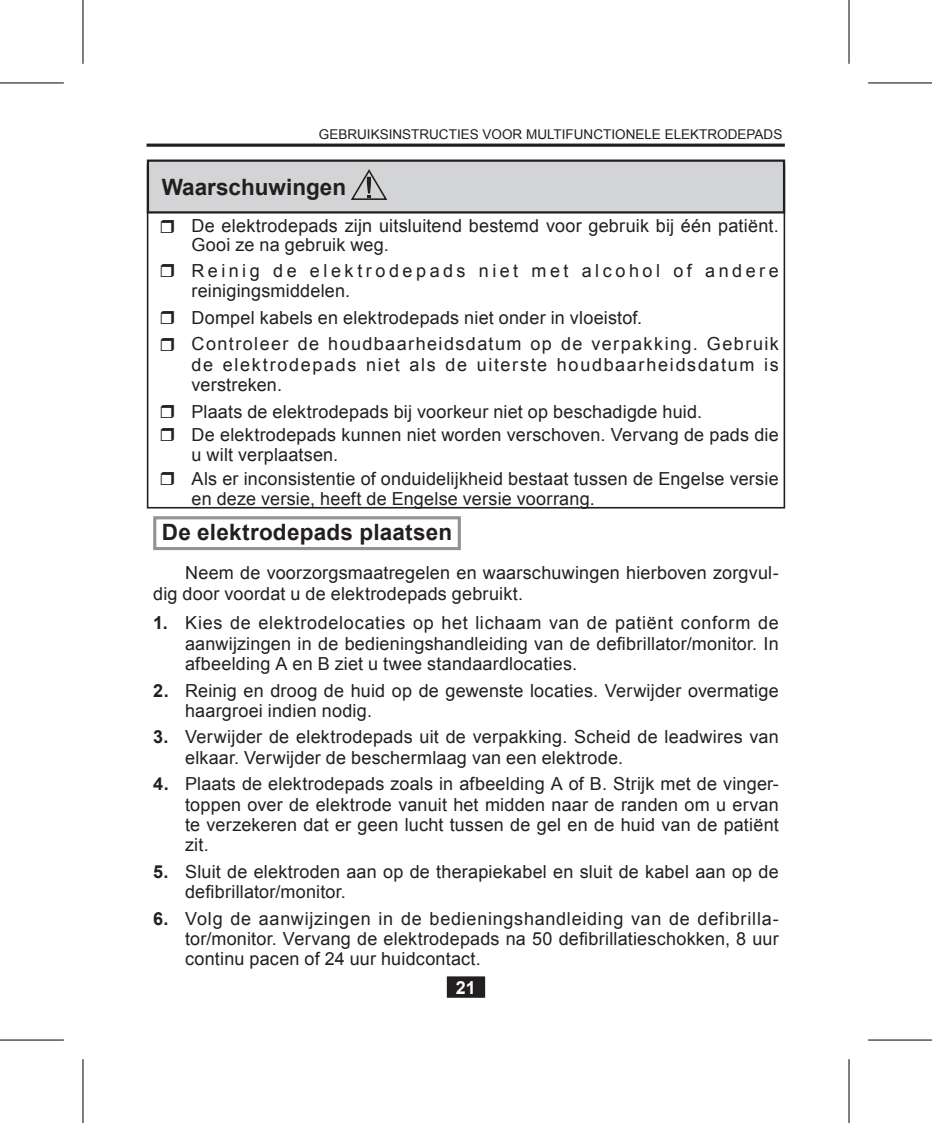
<style>
.page{position:relative;width:932px;height:1123px;background:#fff}
.page>*{position:absolute;margin:0;border:0;box-sizing:border-box;transform-origin:0 0}
.段落{font:700 22.5px "Arial";letter-spacing:.01em;color:#231f20}
.正文_中文{font:18px/20.2px "Arial";letter-spacing:.01em;color:#231f20}
.正文_中文-2{font:18px/20.2px "Arial";letter-spacing:.195em;color:#231f20}
.t1{font:700 18px "Arial";color:#fff}
.t2{font:13.5px "Arial";color:#231f20}
.s1{font-weight:700}
</style>
<div class="page">
<hr style="left:146px;top:144px;width:638px;height:3px;background:#231f20">
<div style="left:448px;top:977px;width:36px;height:19px;background:#231f20"></div>
<div style="left:446px;top:976px;width:39px;height:21px;border:2px solid #231f20"></div>
<div style="left:148px;top:161px;width:635px;height:51px;background:#d3d4d6"></div>
<div style="left:147px;top:159px;width:637px;height:54px;border:2px solid #231f20"></div>
<svg style="left:351px;top:169px;width:37px;height:31px"></svg>
<div style="left:153px;top:516px;width:307px;height:34px;border:3px solid #919396"></div>
<svg style="left:0;top:82px;width:64px;height:1px"></svg>
<svg style="left:868px;top:82px;width:63px;height:1px"></svg>
<svg style="left:82px;top:0;width:1px;height:64px"></svg>
<svg style="left:82px;top:1059px;width:1px;height:64px"></svg>
<hr style="left:0;top:83px;width:64px;height:1px;background:#000">
<hr style="left:867px;top:83px;width:64px;height:1px;background:#000">
<hr style="left:0;top:1039px;width:64px;height:1px;background:#000">
<hr style="left:867px;top:1039px;width:64px;height:1px;background:#000">
<hr style="left:83px;top:0;width:1px;height:64px;background:#000">
<hr style="left:83px;top:1059px;width:1px;height:64px;background:#000">
<hr style="left:848px;top:0;width:1px;height:64px;background:#000">
<hr style="left:848px;top:1059px;width:1px;height:64px;background:#000">
<p class="t2" style="left:319px;top:126px;width:465px">GEBRUIKSINSTRUCTIES VOOR MULTIFUNCTIONELE ELEKTRODEPADS</p>
<p class="段落" style="left:162px;top:172px;width:186px">Waarschuwingen</p>
<p class="正文_中文" style="left:191px;top:216px;width:588px;line-height:19.1px">De elektrodepads zijn uitsluitend bestemd voor gebruik bij één patiënt.<br>Gooi ze na gebruik weg.</p>
<p class="正文_中文-2" style="left:191px;top:260px;width:588px">Reinig de elektrodepads niet met alcohol of andere reinigingsmiddelen.</p>
<p class="正文_中文" style="left:191px;top:307px;width:452px">Dompel kabels en elektrodepads niet onder in vloeistof.</p>
<p class="正文_中文" style="left:191px;top:334px;width:588px;text-align:justify">Controleer de houdbaarheidsdatum op de verpakking. Gebruik de elektrodepads niet als de uiterste houdbaarheidsdatum is verstreken.</p>
<p class="正文_中文" style="left:191px;top:401px;width:512px">Plaats de elektrodepads bij voorkeur niet op beschadigde huid.</p>
<p class="正文_中文" style="left:191px;top:425px;width:588px">De elektrodepads kunnen niet worden verschoven. Vervang de pads die u wilt verplaatsen.</p>
<p class="正文_中文" style="left:191px;top:468px;width:588px">Als er inconsistentie of onduidelijkheid bestaat tussen de Engelse versie en deze versie, heeft de Engelse versie voorrang.</p>
<p class="段落" style="left:162px;top:517px;width:292px">De elektrodepads plaatsen</p>
<p class="正文_中文" style="left:153px;top:563px;width:627px;text-indent:32px">Neem de voorzorgsmaatregelen en waarschuwingen hierboven zorgvul&shy;dig door voordat u de elektrodepads gebruikt.</p>
<p class="正文_中文" style="left:185px;top:613px;width:595px;text-align:justify;text-indent:-32px"><span class="s1">1.</span> Kies de elektrodelocaties op het lichaam van de patiënt conform de aanwijzingen in de bedieningshandleiding van de defibrillator/monitor. In afbeelding A en B ziet u twee standaardlocaties.</p>
<p class="正文_中文" style="left:185px;top:680px;width:595px;text-indent:-32px"><span class="s1">2.</span> Reinig en droog de huid op de gewenste locaties. Verwijder overmatige haargroei indien nodig.</p>
<p class="正文_中文" style="left:185px;top:727px;width:595px;text-indent:-32px"><span class="s1">3.</span> Verwijder de elektrodepads uit de verpakking. Scheid de leadwires van elkaar. Verwijder de beschermlaag van een elektrode.</p>
<p class="正文_中文" style="left:185px;top:774px;width:595px;text-align:justify;text-indent:-32px"><span class="s1">4.</span> Plaats de elektrodepads zoals in afbeelding A of B. Strijk met de vinger&shy;toppen over de elektrode vanuit het midden naar de randen om u ervan te verzekeren dat er geen lucht tussen de gel en de huid van de patiënt zit.</p>
<p class="正文_中文" style="left:185px;top:861px;width:595px;text-indent:-32px"><span class="s1">5.</span> Sluit de elektroden aan op de therapiekabel en sluit de kabel aan op de defibrillator/monitor.</p>
<p class="正文_中文" style="left:185px;top:908px;width:595px;text-align:justify;text-indent:-32px"><span class="s1">6.</span> Volg de aanwijzingen in de bedieningshandleiding van de defibrilla&shy;tor/monitor. Vervang de elektrodepads na 50 defibrillatieschokken, 8 uur continu pacen of 24 uur huidcontact.</p>
<p class="t1" style="left:456px;top:975px;width:22px">21</p>
</div>
